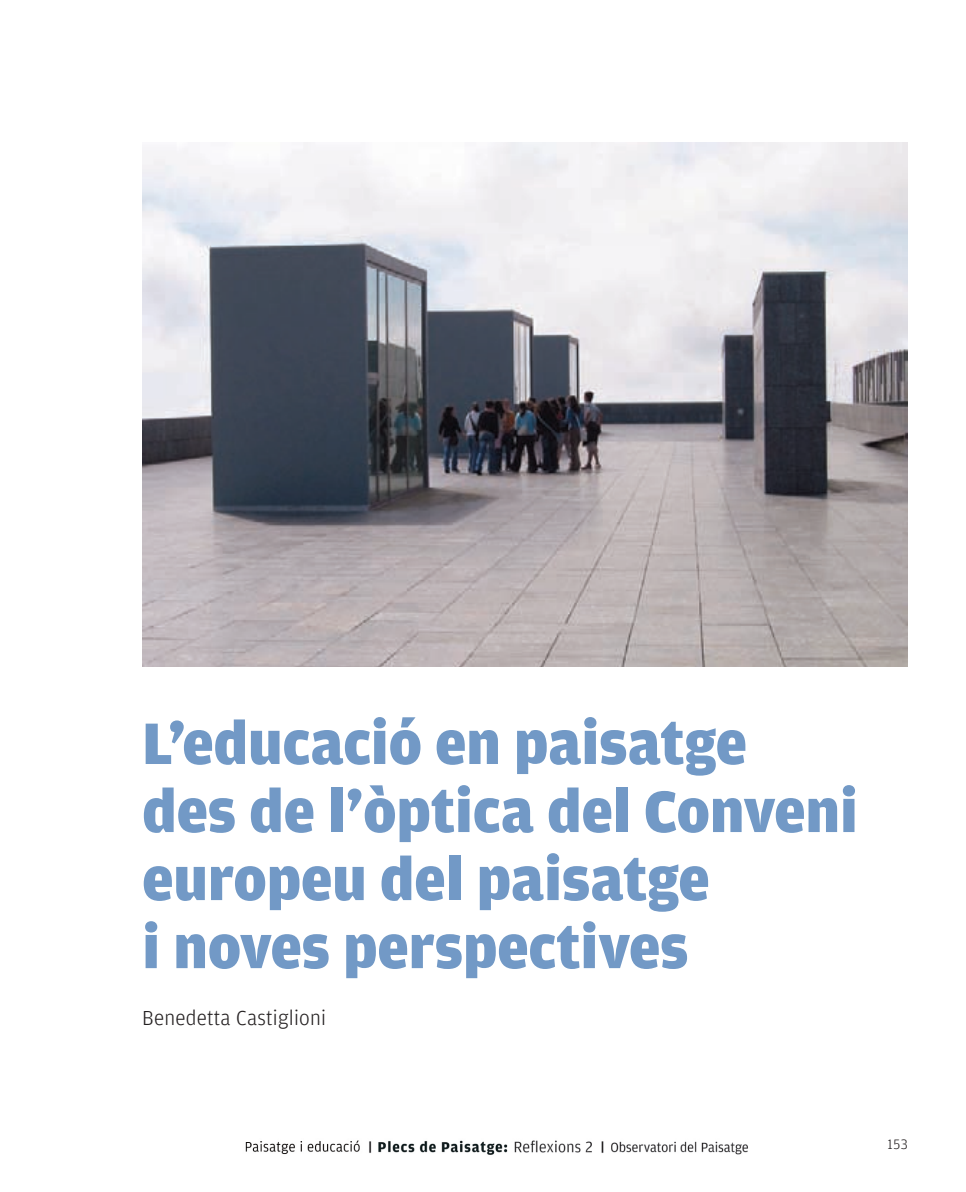
<style>
.page{position:relative;width:966px;height:1192px;background:#fff}
.page>*{position:absolute;margin:0;border:0;box-sizing:border-box;transform-origin:0 0}
.t1{font:900 62px/68px "Amplitude";color:#7299c6}
.t2{font:300 21.6px "Amplitude";letter-spacing:.01em;color:#231f20}
.t3{font:300 14.4px "Amplitude";color:#231f20}
</style>
<div class="page">
<img style="left:514px;top:1140px;width:78px;height:13px">
<img style="left:245px;top:1140px;width:115px;height:14px">
<img style="left:142px;top:142px;width:765px;height:525px">
<p class="t1" style="left:142px;top:710px;width:717px">L’educació en paisatge<br>des de l’òptica del Conveni europeu del paisatge<br>i noves perspectives</p>
<p class="t2" style="left:142px;top:1005px;width:185px">Benedetta Castiglioni</p>
<p class="t3" style="left:887px;top:1136px;width:22px">153</p>
</div>
